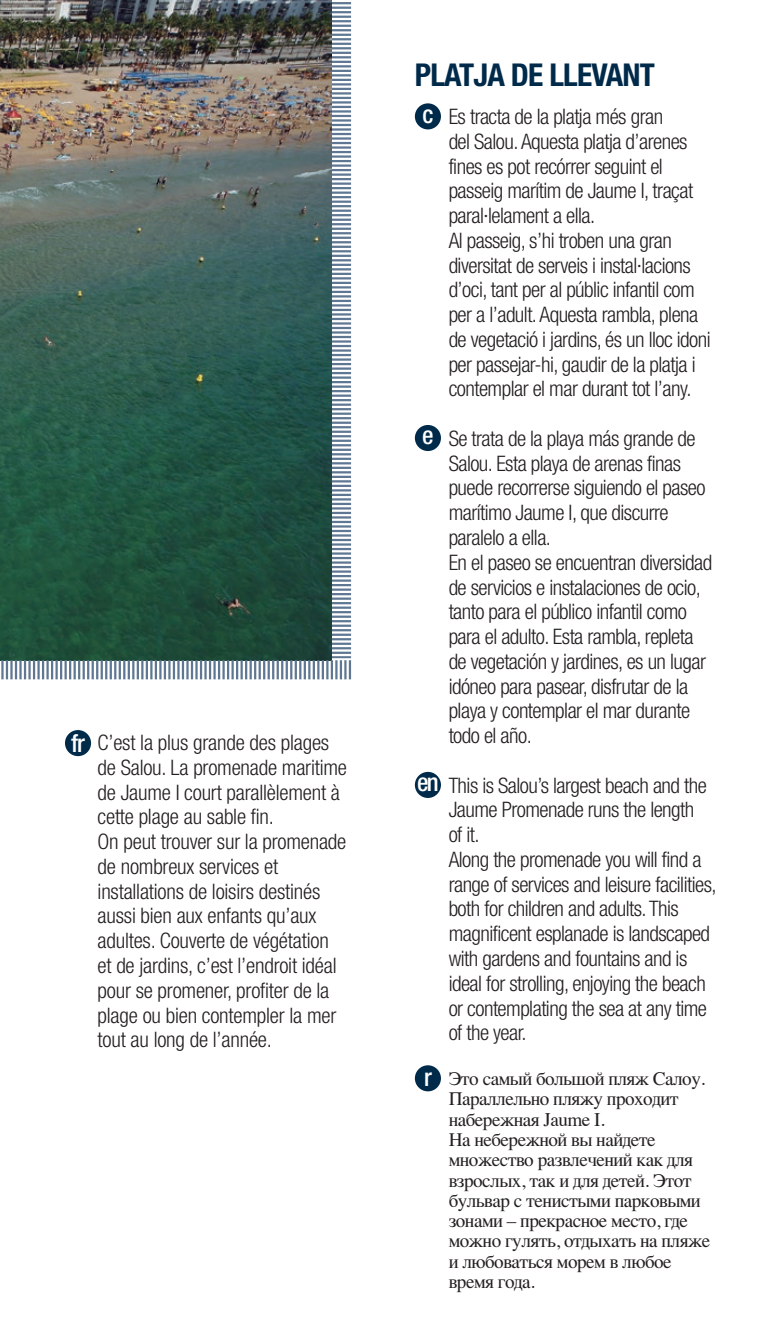
<style>
.page{position:relative;width:766px;height:1340px;background:#fff}
.page>*{position:absolute;margin:0;border:0;box-sizing:border-box;transform-origin:0 0}
.t1{font:700 condensed 31.5px "Helvetica Neue";letter-spacing:-.025em;color:#002a4a}
.t2{font:500 condensed 24.75px "Helvetica Neue";color:#fff}
.t3{font:300 condensed 21.38px/24.8px "Helvetica Neue";letter-spacing:-.025em;color:#231f20}
.t4{font:19.12px/20.2px "Times";letter-spacing:-.025em;color:#231f20}
</style>
<div class="page">
<div style="left:415px;top:772px;width:26px;height:26px;background:#002a4a;border-radius:50%"></div>
<div style="left:415px;top:103px;width:26px;height:26px;background:#002a4a;border-radius:50%"></div>
<div style="left:65px;top:730px;width:26px;height:26px;background:#002a4a;border-radius:50%"></div>
<div style="left:415px;top:425px;width:26px;height:26px;background:#002a4a;border-radius:50%"></div>
<img style="left:0;top:0;width:351px;height:679px">
<div style="left:415px;top:1065px;width:26px;height:26px;background:#002a4a;border-radius:50%"></div>
<p class="t2" style="left:71px;top:728px;width:15px">fr</p>
<p class="t3" style="left:98px;top:730px;width:251px">C’est la plus grande des plages de Salou. La promenade maritime de Jaume I court parallèlement à cette plage au sable fin.<br>On peut trouver sur la promenade de nombreux services et installations de loisirs destinés aussi bien aux enfants qu’aux adultes. Couverte de végétation et de jardins, c’est l’endroit idéal pour se promener, profiter de la plage ou bien contempler la mer tout au long de l’année.</p>
<h1 class="t1" style="left:415px;top:56px;width:241px">PLATJA DE LLEVANT</h1>
<p class="t3" style="left:448px;top:104px;width:263px">Es tracta de la platja més gran<br>del Salou. Aquesta platja d’arenes fines es pot recórrer seguint el passeig marítim de Jaume I, traçat paral·lelament a ella.<br>Al passeig, s’hi troben una gran diversitat de serveis i instal·lacions d’oci, tant per al públic infantil com per a l’adult. Aquesta rambla, plena de vegetació i jardins, és un lloc idoni per passejar-hi, gaudir de la platja i contemplar el mar durant tot l’any.</p>
<p class="t3" style="left:448px;top:426px;width:265px">Se trata de la playa más grande de<br>Salou. Esta playa de arenas finas puede recorrerse siguiendo el paseo marítimo Jaume I, que discurre paralelo a ella.<br>En el paseo se encuentran diversidad de servicios e instalaciones de ocio, tanto para el público infantil como para el adulto. Esta rambla, repleta de vegetación y jardines, es un lugar idóneo para pasear, disfrutar de la playa y contemplar el mar durante todo el año.</p>
<p class="t3" style="left:448px;top:772px;width:269px">This is Salou’s largest beach and the<br>Jaume Promenade runs the length<br>of it.<br>Along the promenade you will find a range of services and leisure facilities, both for children and adults. This magnificent esplanade is landscaped with gardens and fountains and is ideal for strolling, enjoying the beach or contemplating the sea at any time of the year.</p>
<p class="t4" style="left:448px;top:1067px;width:263px">Это самый большой пляж Салоу.<br>Параллельно пляжу проходит набережная Jaume I.<br>На небережной вы найдете множество развлечений как для взрослых, так и для детей. Этот бульвар с тенистыми парковыми зонами – прекрасное место, где можно гулять, отдыхать на пляже и любоваться морем в любое время года.</p>
<p class="t2" style="left:422px;top:99px;width:12px">c</p>
<p class="t2" style="left:422px;top:421px;width:13px">e</p>
<p class="t2" style="left:417px;top:767px;width:23px">en</p>
<p class="t2" style="left:424px;top:1062px;width:9px">r</p>
</div>
